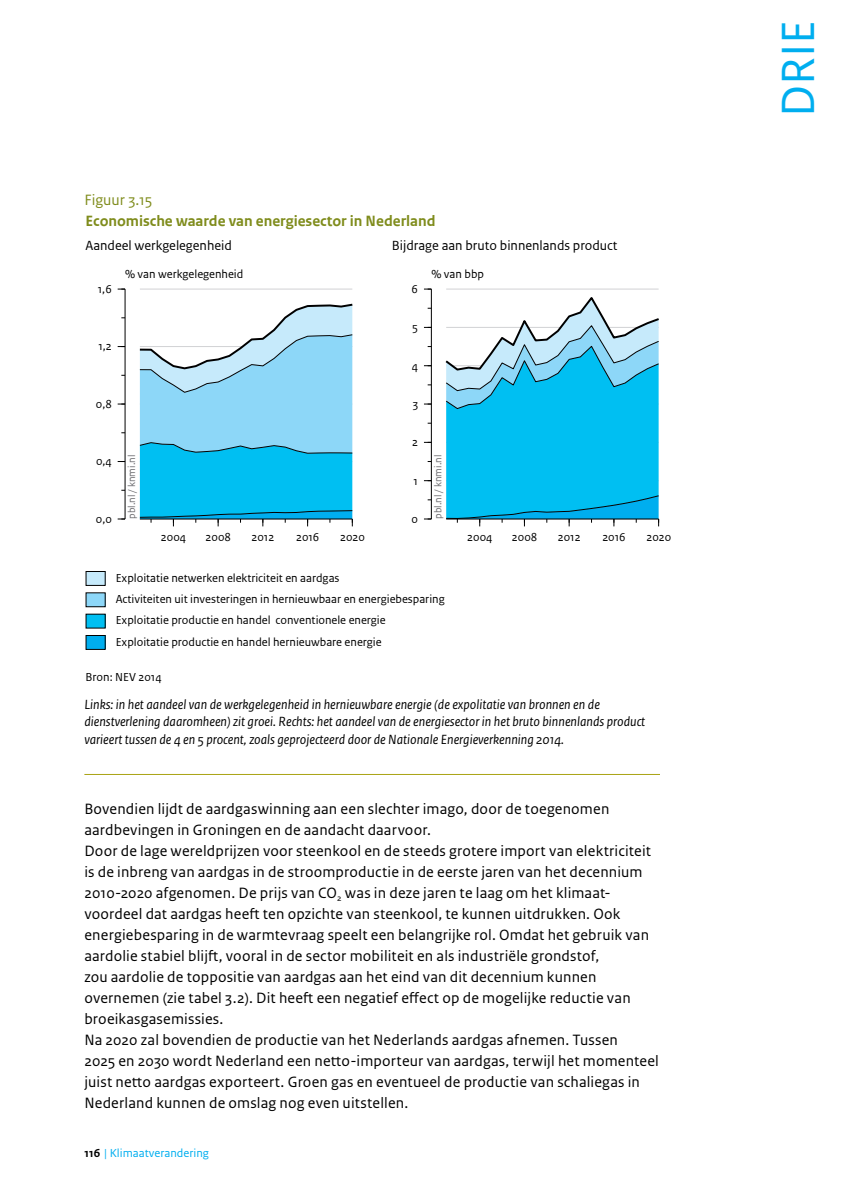
<style>
.page{position:relative;width:844px;height:1191px;background:#fff}
.page>*{position:absolute;margin:0;border:0;box-sizing:border-box;transform-origin:0 0}
.t1{font:49px "Rijksoverheid Sans Text";color:#00aeef}
.P_H{font:15.75px/21px "Rijksoverheid Sans Text";letter-spacing:.01em;color:#000}
.t2{font:700 15.75px "Rijksoverheid Sans Text TT";color:#7f8c1c}
.Label_F{font:15.75px "Rijksoverheid Sans Text";color:#7f8c1c}
.Fotobijschrift{font:italic 14px/17.5px "Rijksoverheid Sans Text";color:#000}
.t3{font:14px "Rijksoverheid Sans Text TT";color:#000}
.t4{font:12.25px/21.3px "Rijksoverheid Sans Text TT";color:#000}
.t5{font:12.25px "Rijksoverheid Sans Text";color:#00aeef}
.t6{font:10.5px "Rijksoverheid Sans Text TT";color:#6d6d71}
.s1{font-weight:700;color:#000}
</style>
<div class="page">
<hr style="left:140px;top:289px;width:212px;height:1px;background:#d1d2d4">
<svg style="left:139px;top:303px;width:214px;height:223px"></svg>
<hr style="left:125px;top:289px;width:1px;height:230px;background:#000">
<div style="left:86px;top:571px;width:19px;height:14px;background:#c6eafb"></div>
<div style="left:86px;top:571px;width:19px;height:14px;border:1px solid #000"></div>
<div style="left:86px;top:593px;width:19px;height:14px;background:#8dd7f8"></div>
<div style="left:86px;top:614px;width:19px;height:14px;background:#00bff2"></div>
<div style="left:86px;top:635px;width:19px;height:14px;background:#00aeef"></div>
<div style="left:86px;top:635px;width:19px;height:14px;border:1px solid #000"></div>
<hr style="left:446px;top:289px;width:212px;height:1px;background:#d1d2d4">
<svg style="left:445px;top:297px;width:215px;height:229px"></svg>
<hr style="left:431px;top:289px;width:1px;height:230px;background:#000">
<hr style="left:84px;top:774px;width:575px;height:1px;background:#a9a314">
<p class="Label_F" style="left:84px;top:190px;width:70px">Figuur 3.15</p>
<p class="t2" style="left:85px;top:212px;width:351px">Economische waarde van energiesector in Nederland</p>
<p class="t3" style="left:85px;top:238px;width:148px">Aandeel werkgelegenheid</p>
<p class="t3" style="left:392px;top:238px;width:227px">Bijdrage aan bruto binnenlands product</p>
<p class="t4" style="left:125px;top:264px;width:120px">% van werkgelegenheid</p>
<p class="t4" style="left:431px;top:264px;width:54px">% van bbp</p>
<p class="t4" style="left:98px;top:278px;width:15px">1,6</p>
<p class="t4" style="left:411px;top:278px;width:8px">6</p>
<p class="t4" style="left:412px;top:317px;width:7px">5</p>
<p class="t4" style="left:98px;top:336px;width:15px">1,2</p>
<p class="t4" style="left:411px;top:355px;width:8px">4</p>
<p class="t4" style="left:96px;top:393px;width:17px">0,8</p>
<p class="t4" style="left:412px;top:393px;width:7px">3</p>
<p class="t4" style="left:412px;top:432px;width:7px">2</p>
<p class="t4" style="left:96px;top:451px;width:17px">0,4</p>
<p class="t4" style="left:96px;top:508px;width:17px">0,0</p>
<p class="t6" style="left:126px;top:519px;width:66px;rotate:-90deg">pbl.nl / knmi.nl</p>
<p class="t4" style="left:413px;top:470px;width:6px">1</p>
<p class="t4" style="left:411px;top:508px;width:8px">0</p>
<p class="t6" style="left:432px;top:519px;width:66px;rotate:-90deg">pbl.nl / knmi.nl</p>
<p class="t4" style="left:161px;top:527px;width:27px">2004</p>
<p class="t4" style="left:205px;top:527px;width:27px">2008</p>
<p class="t4" style="left:251px;top:527px;width:24px">2012</p>
<p class="t4" style="left:296px;top:527px;width:25px">2016</p>
<p class="t4" style="left:340px;top:527px;width:26px">2020</p>
<p class="t4" style="left:467px;top:527px;width:27px">2004</p>
<p class="t4" style="left:511px;top:527px;width:27px">2008</p>
<p class="t4" style="left:557px;top:527px;width:24px">2012</p>
<p class="t4" style="left:602px;top:527px;width:25px">2016</p>
<p class="t4" style="left:646px;top:527px;width:26px">2020</p>
<p class="t4" style="left:116px;top:567px;width:330px">Exploitatie netwerken elektriciteit en aardgas<br>Activiteiten uit investeringen in hernieuwbaar en energiebesparing Exploitatie productie en handel conventionele energie<br>Exploitatie productie en handel hernieuwbare energie</p>
<p class="t4" style="left:85px;top:667px;width:78px">Bron: NEV 2014</p>
<p class="Fotobijschrift" style="left:84px;top:696px;width:562px">Links: in het aandeel van de werkgelegenheid in hernieuwbare energie (de expolitatie van bronnen en de dienstverlening daaromheen) zit groei. Rechts: het aandeel van de energiesector in het bruto binnenlands product varieert tussen de 4 en 5 procent, zoals geprojecteerd door de Nationale Energieverkenning 2014.</p>
<p class="P_H" style="left:84px;top:798px;width:526px">Bovendien lijdt de aardgaswinning aan een slechter imago, door de toegenomen aardbevingen in Groningen en de aandacht daarvoor.</p>
<p class="P_H" style="left:84px;top:840px;width:568px">Door de lage wereldprijzen voor steenkool en de steeds grotere import van elektriciteit is de inbreng van aardgas in de stroomproductie in de eerste jaren van het decennium 2010-2020 afgenomen. De prijs van CO<sub>2</sub> was in deze jaren te laag om het klimaat&shy;voordeel dat aardgas heeft ten opzichte van steenkool, te kunnen uitdrukken. Ook energiebesparing in de warmtevraag speelt een belangrijke rol. Omdat het gebruik van aardolie stabiel blijft, vooral in de sector mobiliteit en als industriële grondstof,<br>zou aardolie de toppositie van aardgas aan het eind van dit decennium kunnen overnemen (zie tabel 3.2). Dit heeft een negatief effect op de mogelijke reductie van broeikasgasemissies.</p>
<p class="P_H" style="left:84px;top:1029px;width:576px">Na 2020 zal bovendien de productie van het Nederlands aardgas afnemen. Tussen<br>2025 en 2030 wordt Nederland een netto-importeur van aardgas, terwijl het momenteel juist netto aardgas exporteert. Groen gas en eventueel de productie van schaliegas in Nederland kunnen de omslag nog even uitstellen.</p>
<p class="t5" style="left:84px;top:1146px;width:126px"><span class="s1">116</span> | Klimaatverandering</p>
<h1 class="t1" style="left:769px;top:117px;width:91px;rotate:-90deg">drie</h1>
</div>
